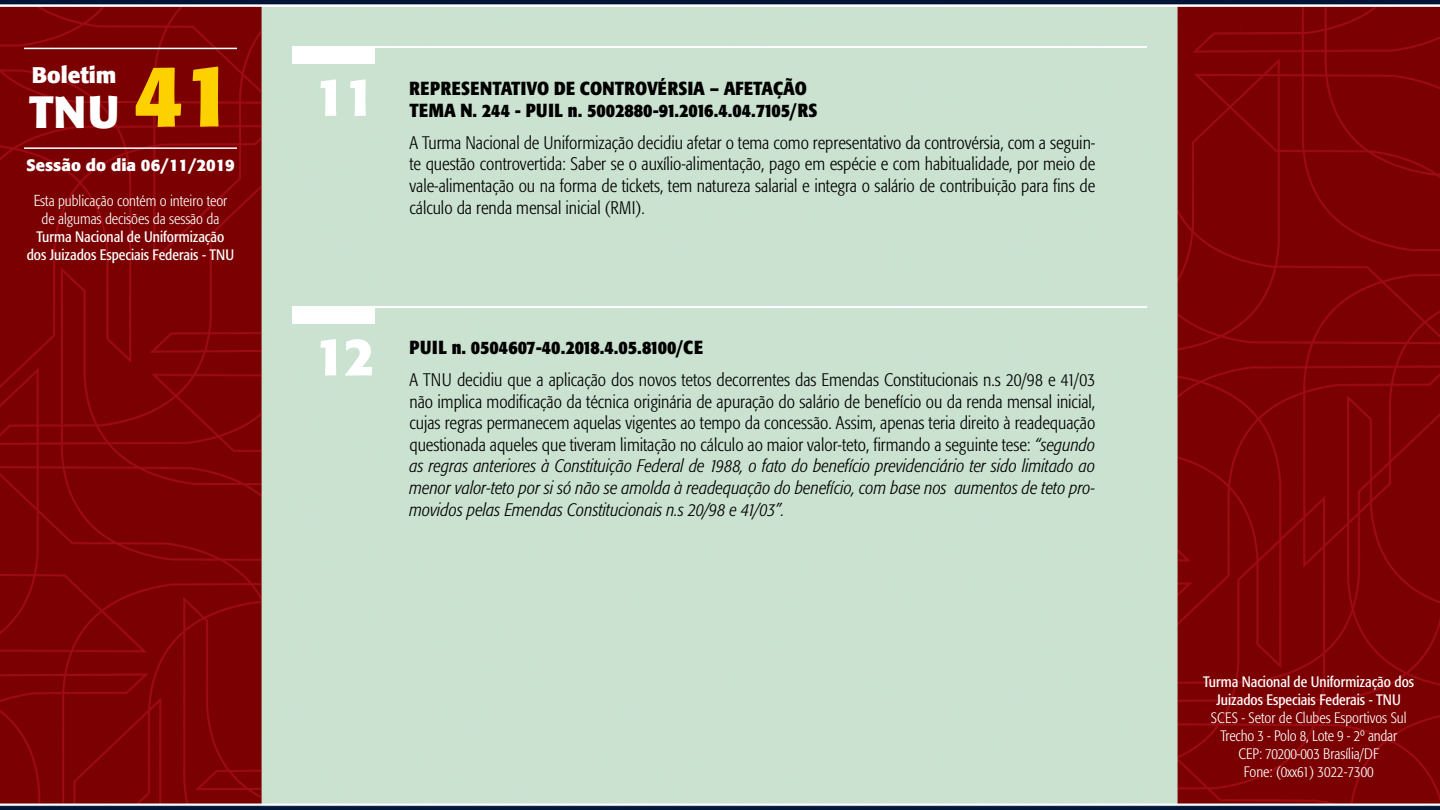
<style>
.page{position:relative;width:1440px;height:810px;background:#fff}
.page>*{position:absolute;margin:0;border:0;box-sizing:border-box;transform-origin:0 0}
.t1{font:700 52.5px "Formata";color:#fff}
.t2{font:700 45px "Formata";color:#fff}
.t3{font:700 22.5px "Formata";color:#fff}
.t4{font:700 condensed 18.75px/22.5px "Formata";color:#000}
.t5{font:300 condensed 18px/21.6px "Formata";color:#000;text-align:justify}
.t6{font:700 16.5px "Formata";color:#fff}
.t7{font:300 condensed 15px/18px "Formata";color:#fff;text-align:center}
.t8{font:condensed 15px/18px "Formata";color:#fff;text-align:center}
.s1{font-size:86.25px;color:#fdd000}
.s2{font-size:15.75px}
.s3{font-style:italic}
</style>
<div class="page">
<img style="left:0;top:0;width:1440px;height:810px">
<hr style="left:24px;top:48px;width:213px;height:1px;background:#fff">
<hr style="left:24px;top:147px;width:213px;height:2px;background:#fff">
<div style="left:292px;top:46px;width:83px;height:18px;background:#fff"></div>
<div style="left:292px;top:306px;width:83px;height:18px;background:#fff"></div>
<hr style="left:375px;top:46px;width:772px;height:2px;background:#fff">
<hr style="left:375px;top:306px;width:772px;height:2px;background:#fff">
<p class="t3" style="left:32px;top:61px;width:86px">Boletim</p>
<h2 class="t2" style="left:29px;top:84px;width:206px">TNU <span class="s1">41</span></h2>
<p class="t4" style="left:410px;top:76px;width:409px">REPRESENTATIVO DE CONTROVÉRSIA – AFETAÇÃO<br>TEMA N. 244 - PUIL n. 5002880-91.2016.4.04.7105/RS</p>
<h1 class="t1" style="left:315px;top:64px;width:62px">11</h1>
<p class="t6" style="left:26px;top:155px;width:210px">Sessão do dia 06/11/2019</p>
<p class="t7" style="left:34px;top:192px;width:195px"><span class="s2">E</span>sta publicação contém o inteiro teor de algumas decisões da sessão da</p>
<p class="t8" style="left:27px;top:227px;width:209px">Turma Nacional de Uniformização dos Juizados Especiais Federais - TNU</p>
<p class="t5" style="left:410px;top:132px;width:687px">A Turma Nacional de Uniformização decidiu afetar o tema como representativo da controvérsia, com a seguin&shy;te questão controvertida: Saber se o auxílio-alimentação, pago em espécie e com habitualidade, por meio de vale-alimentação ou na forma de tickets, tem natureza salarial e integra o salário de contribuição para fins de cálculo da renda mensal inicial (RMI).</p>
<h1 class="t1" style="left:315px;top:324px;width:62px">12</h1>
<p class="t4" style="left:410px;top:336px;width:295px">PUIL n. 0504607-40.2018.4.05.8100/CE</p>
<p class="t5" style="left:410px;top:369px;width:687px">A TNU decidiu que a aplicação dos novos tetos decorrentes das Emendas Constitucionais n.s 20/98 e 41/03 não implica modificação da técnica originária de apuração do salário de benefício ou da renda mensal inicial, cujas regras permanecem aquelas vigentes ao tempo da concessão. Assim, apenas teria direito à readequação questionada aqueles que tiveram limitação no cálculo ao maior valor-teto, firmando a seguinte tese: <span class="s3">“segundo as regras anteriores à Constituição Federal de 1988, o fato do benefício previdenciário ter sido limitado ao menor valor-teto por si só não se amolda à readequação do benefício, com base nos aumentos de teto pro&shy;movidos pelas Emendas Constitucionais n.s 20/98 e 41/03”.</span></p>
<p class="t8" style="left:1203px;top:672px;width:212px">Turma Nacional de Uniformização dos<br>Juizados Especiais Federais - TNU</p>
<p class="t7" style="left:1211px;top:708px;width:197px">SCES - Setor de Clubes Esportivos Sul<br>Trecho 3 - Polo 8, Lote 9 - 2º andar<br>CEP: 70200-003 Brasília/DF<br>Fone: (0xx61) 3022-7300</p>
</div>
